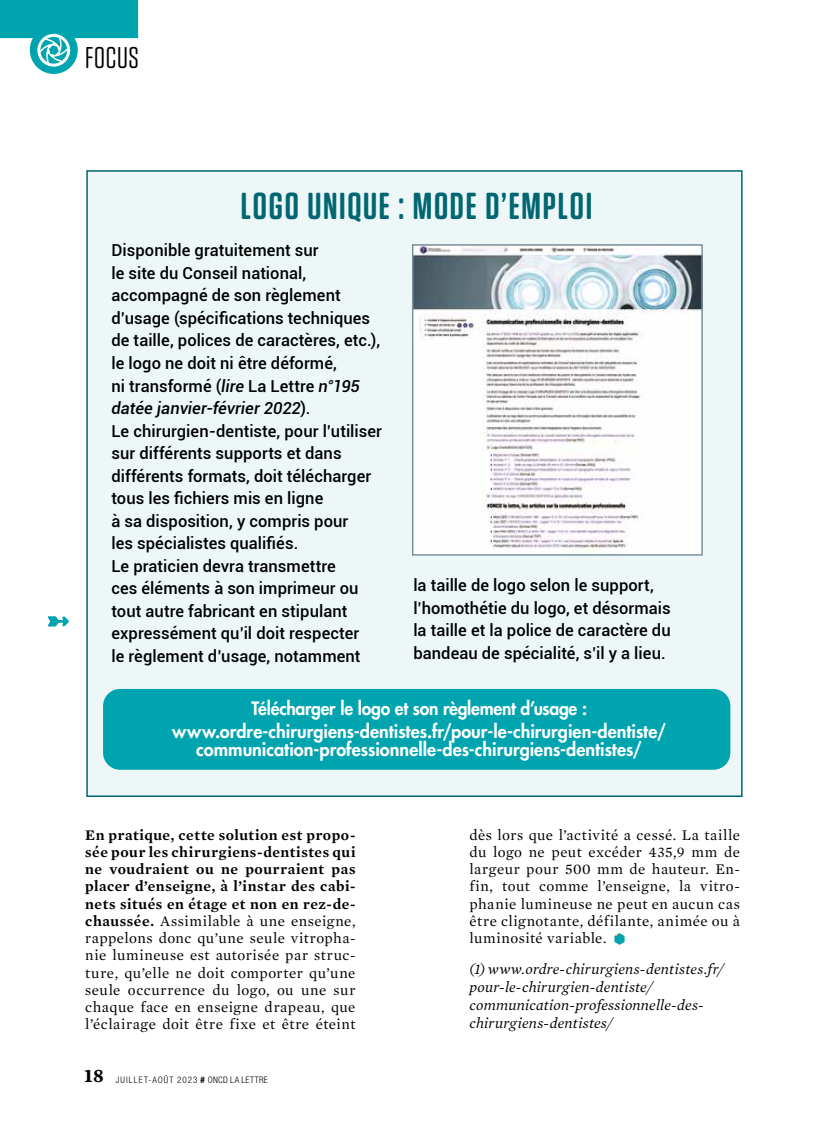
<style>
.page{position:relative;width:825px;height:1136px;background:#fff}
.page>*{position:absolute;margin:0;border:0;box-sizing:border-box;transform-origin:0 0}
.t1{font:600 37.5px "Tungsten Rounded";letter-spacing:.045em;color:#006671}
.t2{font:30px "Tungsten Rounded";letter-spacing:.025em;color:#000}
.t3{font:800 18px/22.2px "Futura Std";color:#fff;text-align:center}
.t4{font:500 16.5px/22.5px "Roboto";letter-spacing:.005em;color:#000}
.t5{font:15px/17.2px "Mercury Text G1";letter-spacing:.03em;color:#000;text-align:justify}
.t6{font:italic 15px/18px "Mercury Text G1";letter-spacing:.01em;color:#000}
.t7{font:300 condensed 9px "Helvetica Neue LT Std";letter-spacing:.11em;color:#000}
.s1{font-style:italic}
.s2{font-weight:600}
.s3{font-family:"Helvetica Neue";font-weight:700;font-style:italic;font-stretch:normal}
</style>
<div class="page">
<svg style="left:614px;top:933px;width:11px;height:11px"></svg>
<svg style="left:48px;top:616px;width:21px;height:10px"></svg>
<div style="left:0;top:0;width:138px;height:38px;background:#00a4af"></div>
<div style="left:30px;top:26px;width:48px;height:48px;background:#00a4af;border-radius:50%"></div>
<div style="left:37px;top:34px;width:33px;height:33px;border:3px solid #fff;border-radius:50%"></div>
<svg style="left:38px;top:35px;width:32px;height:30px"></svg>
<div style="left:87px;top:171px;width:655px;height:625px;background:#edf7f8"></div>
<div style="left:103px;top:688px;width:627px;height:81px;background:#00a4af;border-radius:17px"></div>
<img style="left:415px;top:247px;width:285px;height:305px">
<div style="left:412px;top:244px;width:291px;height:311px;border:2px solid #7c909b"></div>
<h2 class="t2" style="left:85px;top:42px;width:55px">FOCUS</h2>
<h1 class="t1" style="left:241px;top:185px;width:353px">LOGO UNIQUE : MODE D’EMPLOI</h1>
<p class="t4" style="left:111px;top:238px;width:272px">Disponible gratuitement sur<br>le site du Conseil national, accompagné de son règlement d’usage (spécifications techniques de taille, polices de caractères, etc.), le logo ne doit ni être déformé,<br>ni transformé (<span class="s1">lire</span> La Lettre <span class="s1">n°195 datée janvier-février 2022</span>).<br>Le chirurgien-dentiste, pour l’utiliser sur différents supports et dans différents formats, doit télécharger tous les fichiers mis en ligne<br>à sa disposition, y compris pour<br>les spécialistes qualifiés.<br>Le praticien devra transmettre<br>ces éléments à son imprimeur ou tout autre fabricant en stipulant expressément qu’il doit respecter<br>le règlement d’usage, notamment</p>
<p class="t3" style="left:172px;top:697px;width:496px">Télécharger le logo et son règlement d’usage : www.ordre-chirurgiens-dentistes.fr/pour-le-chirurgien-dentiste/</p>
<p class="t3" style="left:196px;top:738px;width:447px">communication-professionnelle-des-chirurgiens-dentistes/</p>
<p class="t4" style="left:413px;top:573px;width:259px">la taille de logo selon le support, l’homothétie du logo, et désormais la taille et la police de caractère du bandeau de spécialité, s’il y a lieu.</p>
<p class="t5" style="left:85px;top:825px;width:272px"><span class="s2">En pratique, cette solution est propo&shy;sée pour les chirurgiens-dentistes qui ne voudraient ou ne pourraient pas placer d’enseigne, à l’instar des cabi&shy;nets situés en étage et non en rez-de&shy;chaussée.</span> Assimilable à une enseigne, rappelons donc qu’une seule vitropha&shy;nie lumineuse est autorisée par struc&shy;ture, qu’elle ne doit comporter qu’une seule occurrence du logo, ou une sur chaque face en enseigne drapeau, que l’éclairage doit être fixe et être éteint</p>
<p class="t5" style="left:469px;top:825px;width:272px">dès lors que l’activité a cessé. La taille du logo ne peut excéder 435,9 mm de largeur pour 500 mm de hauteur. En&shy;fin, tout comme l’enseigne, la vitro&shy;phanie lumineuse ne peut en aucun cas être clignotante, défilante, animée ou à luminosité variable.</p>
<p class="t6" style="left:469px;top:958px;width:256px">(1) www.ordre-chirurgiens-dentistes.fr/ pour-le-chirurgien-dentiste/ communication-professionnelle-des&shy;chirurgiens-dentistes/</p>
<p class="t7" style="left:85px;top:1074px;width:185px"><sup>18</sup> JUILLET-AOÛT 2023 <span class="s3">#</span> ONCD LA LETTRE</p>
</div>
